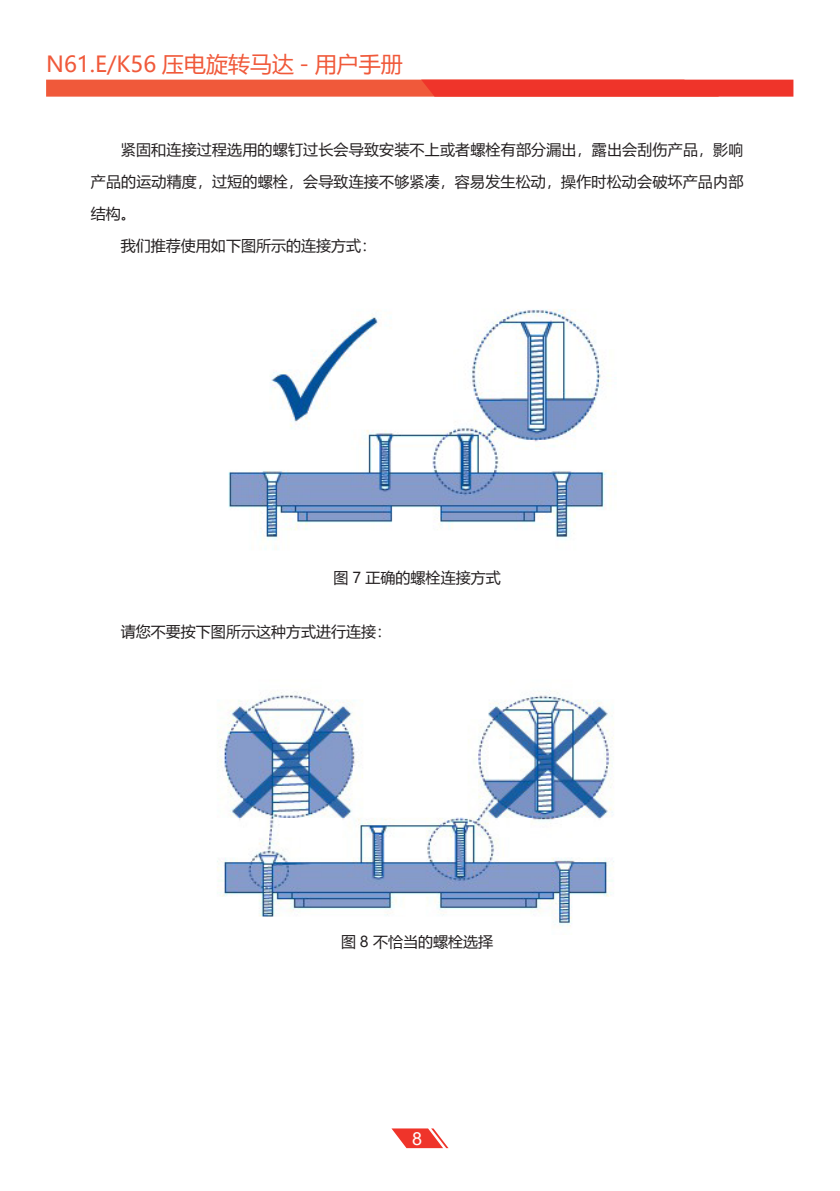
<style>
.page{position:relative;width:840px;height:1191px;background:#fff}
.page>*{position:absolute;margin:0;border:0;box-sizing:border-box;transform-origin:0 0}
.t1{font:22px "Microsoft Ya Hei";color:#f0593a}
.t2{font:18px "Arial";color:#fff}
.正文-1{font:15px/32px "Microsoft Ya Hei";color:#231f20;text-align:justify}
</style>
<div class="page">
<svg style="left:46px;top:80px;width:747px;height:17px;background:#ef4a35"></svg>
<svg style="left:391px;top:1128px;width:57px;height:20px"></svg>
<img style="left:228px;top:309px;width:389px;height:241px">
<img style="left:217px;top:690px;width:397px;height:238px">
<h1 class="t1" style="left:46px;top:50px;width:358px">N61.E/K56 压电旋转马达 - 用户手册</h1>
<p class="正文-1" style="left:91px;top:133px;width:653px;text-indent:30px">紧固和连接过程选用的螺钉过长会导致安装不上或者螺栓有部分漏出，露出会刮伤产品，影响产品的运动精度，过短的螺栓，会导致连接不够紧凑，容易发生松动，操作时松动会破坏产品内部结构。</p>
<p class="正文-1" style="left:121px;top:229px;width:256px">我们推荐使用如下图所示的连接方式：</p>
<p class="正文-1" style="left:333px;top:560px;width:168px">图 7 正确的螺栓连接方式</p>
<p class="正文-1" style="left:121px;top:614px;width:271px">请您不要按下图所示这种方式进行连接：</p>
<p class="正文-1" style="left:341px;top:925px;width:153px">图 8 不恰当的螺栓选择</p>
<p class="t2" style="left:412px;top:1126px;width:12px">8</p>
</div>
